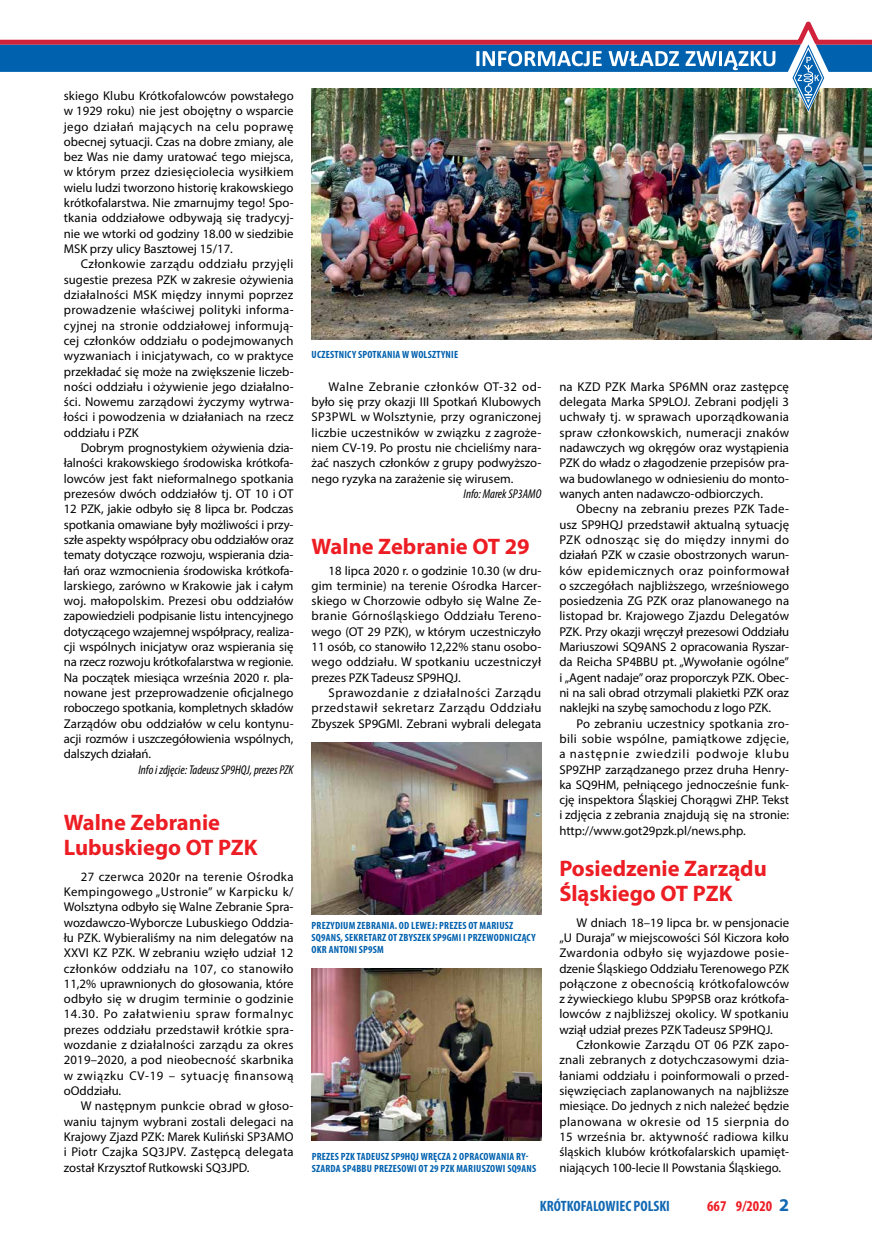
<style>
.page{position:relative;width:872px;height:1255px;background:#fff}
.page>*{position:absolute;margin:0;border:0;box-sizing:border-box;transform-origin:0 0}
.t1{font:700 22.5px/25.5px "Myriad Pro";color:#ed1d24}
.t2{font:700 18px "Myriad Pro";color:#1268b3}
.t3{font:700 condensed 15px "Myriad Pro";color:#1268b3}
.t4{font:700 condensed 15px "Myriad Pro";color:#ed1d24}
.t5{font:12.75px/15.3px "Myriad Pro";color:#000;text-align:justify}
.t6{font:italic condensed 12.75px "Myriad Pro";color:#000}
.t7{font:700 condensed 10.5px "Myriad Pro";letter-spacing:.02em;color:#0061af}
.s1{font-stretch:normal;font-size:18px;color:#1268b3}
</style>
<div class="page">
<img style="left:311px;top:113px;width:561px;height:226px">
<img style="left:311px;top:742px;width:230px;height:172px">
<img style="left:311px;top:968px;width:230px;height:172px">
<img style="left:0;top:21px;width:872px;height:92px">
<p class="t5" style="left:64px;top:88px;width:231px">skiego Klubu Krótkofalowców powstałego w 1929 roku) nie jest obojętny o wsparcie jego działań mających na celu poprawę obecnej sytuacji. Czas na dobre zmiany, ale bez Was nie damy uratować tego miejsca, w którym przez dziesięciolecia wysiłkiem wielu ludzi tworzono historię krakowskiego krótkofalarstwa. Nie zmarnujmy tego! Spo&shy;tkania oddziałowe odbywają się tradycyj&shy;nie we wtorki od godziny 18.00 w siedzibie MSK przy ulicy Basztowej 15/17.</p>
<p class="t5" style="left:64px;top:256px;width:231px;text-indent:17px">Członkowie zarządu oddziału przyjęli sugestie prezesa PZK w zakresie ożywienia działalności MSK między innymi poprzez prowadzenie właściwej polityki informa&shy;cyjnej na stronie oddziałowej informują&shy;cej członków oddziału o podejmowanych wyzwaniach i inicjatywach, co w praktyce przekładać się może na zwiększenie liczeb&shy;ności oddziału i ożywienie jego działalno&shy;ści. Nowemu zarządowi życzymy wytrwa&shy;łości i powodzenia w działaniach na rzecz oddziału i PZK</p>
<p class="t5" style="left:64px;top:440px;width:231px;text-indent:17px">Dobrym prognostykiem ożywienia dzia&shy;łalności krakowskiego środowiska krótkofa&shy;lowców jest fakt nieformalnego spotkania prezesów dwóch oddziałów tj. OT 10 i OT 12 PZK, jakie odbyło się 8 lipca br. Podczas spotkania omawiane były możliwości i przy&shy;szłe aspekty współpracy obu oddziałów oraz tematy dotyczące rozwoju, wspierania dzia&shy;łań oraz wzmocnienia środowiska krótkofa&shy;larskiego, zarówno w Krakowie jak i całym woj. małopolskim. Prezesi obu oddziałów zapowiedzieli podpisanie listu intencyjnego dotyczącego wzajemnej współpracy, realiza&shy;cji wspólnych inicjatyw oraz wspierania się na rzecz rozwoju krótkofalarstwa w regionie.<br>Na początek miesiąca września 2020 r. pla&shy;nowane jest przeprowadzenie oficjalnego roboczego spotkania, kompletnych składów Zarządów obu oddziałów w celu kontynu&shy;acji rozmów i uszczegółowienia wspólnych, dalszych działań.</p>
<p class="t6" style="left:138px;top:762px;width:157px">Info izdjęcie: Tadeusz SP9HQJ, prezes PZK</p>
<h1 class="t1" style="left:64px;top:808px;width:195px">Walne Zebranie<br>Lubuskiego OT PZK</h1>
<p class="t5" style="left:64px;top:868px;width:231px;text-indent:17px">27 czerwca 2020r na terenie Ośrodka Kempingowego „Ustronie” w Karpicku k/ Wolsztyna odbyło się Walne Zebranie Spra&shy;wozdawczo-Wyborcze Lubuskiego Oddzia&shy;łu PZK. Wybieraliśmy na nim delegatów na XXVI KZ PZK. W zebraniu wzięło udział 12 członków oddziału na 107, co stanowiło 11,2% uprawnionych do głosowania, które odbyło się w drugim terminie o godzinie 14.30. Po załatwieniu spraw formalnyc prezes oddziału przedstawił krótkie spra&shy;wozdanie z działalności zarządu za okres 2019–2020, a pod nieobecność skarbnika w związku CV-19 – sytuację finansową oOddziału.</p>
<p class="t5" style="left:64px;top:1098px;width:231px;text-indent:17px">W następnym punkcie obrad w głoso&shy;waniu tajnym wybrani zostali delegaci na Krajowy Zjazd PZK: Marek Kuliński SP3AMO i Piotr Czajka SQ3JPV. Zastępcą delegata został Krzysztof Rutkowski SQ3JPD.</p>
<p class="t7" style="left:311px;top:348px;width:11px">UCZESTNIC</p>
<p class="t7" style="left:352px;top:348px;width:17px">Y SPOTKANIA</p>
<p class="t7" style="left:402px;top:348px;width:22px">W WOLSZT</p>
<p class="t7" style="left:441px;top:348px;width:10px">YNIE</p>
<p class="t5" style="left:311px;top:378px;width:231px;text-indent:17px">Walne Zebranie członków OT-32 od&shy;było się przy okazji III Spotkań Klubowych SP3PWL w Wolsztynie, przy ograniczonej liczbie uczestników w związku z zagroże&shy;niem CV-19. Po prostu nie chcieliśmy nara&shy;żać naszych członków z grupy podwyższo&shy;nego ryzyka na zarażenie się wirusem.</p>
<p class="t6" style="left:463px;top:486px;width:79px">Info: Marek SP3AMO</p>
<h1 class="t1" style="left:311px;top:533px;width:220px">Walne Zebranie OT 29</h1>
<p class="t5" style="left:311px;top:562px;width:231px;text-indent:17px">18 lipca 2020 r. o godzinie 10.30 (w dru&shy;gim terminie) na terenie Ośrodka Harcer&shy;skiego w Chorzowie odbyło się Walne Ze&shy;branie Górnośląskiego Oddziału Tereno&shy;wego (OT 29 PZK), w którym uczestniczyło 11 osób, co stanowiło 12,22% stanu osobo&shy;wego oddziału. W spotkaniu uczestniczył prezes PZK Tadeusz SP9HQJ.</p>
<p class="t5" style="left:311px;top:684px;width:231px;text-indent:17px">Sprawozdanie z działalności Zarządu przedstawił sekretarz Zarządu Oddziału Zbyszek SP9GMI. Zebrani wybrali delegata</p>
<p class="t7" style="left:311px;top:919px;width:30px">PREZYDIUM</p>
<p class="t7" style="left:357px;top:919px;width:10px">ZEBRANIA</p>
<p class="t7" style="left:395px;top:919px;width:23px">. OD LEWE</p>
<p class="t7" style="left:432px;top:919px;width:13px">J: PREZES</p>
<p class="t7" style="left:468px;top:919px;width:24px">OT MARIUSZ</p>
<p class="t7" style="left:311px;top:931px;width:39px">SQ9ANS, SEKRETARZ</p>
<p class="t7" style="left:388px;top:931px;width:31px">OT ZBYSZEK</p>
<p class="t7" style="left:433px;top:931px;width:41px">SP9GMI I PRZEWODNICZ</p>
<p class="t7" style="left:522px;top:931px;width:15px">ĄCY</p>
<p class="t7" style="left:311px;top:943px;width:28px">OKR ANTONI</p>
<p class="t7" style="left:359px;top:943px;width:26px">SP9SM</p>
<p class="t7" style="left:312px;top:1149px;width:11px">PREZES</p>
<p class="t7" style="left:341px;top:1149px;width:26px">PZK TADEUSZ</p>
<p class="t7" style="left:391px;top:1149px;width:74px">SP9HQJ WRĘCZA 2 OPRACOWANIA</p>
<p class="t7" style="left:516px;top:1149px;width:14px">RY-</p>
<p class="t7" style="left:312px;top:1161px;width:6px">SZARDA</p>
<p class="t7" style="left:342px;top:1161px;width:38px">SP4BBU PREZESOWI</p>
<p class="t7" style="left:418px;top:1161px;width:51px">OT 29 PZK MARIUSZOWI</p>
<p class="t7" style="left:507px;top:1161px;width:30px">SQ9ANS</p>
<p class="t5" style="left:559px;top:378px;width:231px">na KZD PZK Marka SP6MN oraz zastępcę delegata Marka SP9LOJ. Zebrani podjęli 3 uchwały tj. w sprawach uporządkowania spraw członkowskich, numeracji znaków nadawczych wg okręgów oraz wystąpienia PZK do władz o złagodzenie przepisów pra&shy;wa budowlanego w odniesieniu do monto&shy;wanych anten nadawczo-odbiorczych.</p>
<p class="t5" style="left:559px;top:501px;width:231px;text-indent:17px">Obecny na zebraniu prezes PZK Tade&shy;usz SP9HQJ przedstawił aktualną sytuację PZK odnosząc się do między innymi do działań PZK w czasie obostrzonych warun&shy;ków epidemicznych oraz poinformował o szczegółach najbliższego, wrześniowego posiedzenia ZG PZK oraz planowanego na listopad br. Krajowego Zjazdu Delegatów PZK. Przy okazji wręczył prezesowi Oddziału Mariuszowi SQ9ANS 2 opracowania Ryszar&shy;da Reicha SP4BBU pt. „Wywołanie ogólne” i „Agent nadaje” oraz proporczyk PZK. Obec&shy;ni na sali obrad otrzymali plakietki PZK oraz naklejki na szybę samochodu z logo PZK.</p>
<p class="t5" style="left:559px;top:715px;width:231px;text-indent:17px">Po zebraniu uczestnicy spotkania zro&shy;bili sobie wspólne, pamiątkowe zdjęcie, a następnie zwiedzili podwoje klubu SP9ZHP zarządzanego przez druha Henry&shy;ka SQ9HM, pełniącego jednocześnie funk&shy;cję inspektora Śląskiej Chorągwi ZHP. Tekst i zdjęcia z zebrania znajdują się na stronie: http://www.got29pzk.pl/news.php.</p>
<h1 class="t1" style="left:559px;top:854px;width:209px">Posiedzenie Zarządu<br>Śląskiego OT PZK</h1>
<p class="t5" style="left:559px;top:914px;width:231px;text-indent:17px">W dniach 18–19 lipca br. w pensjonacie „U Duraja” w miejscowości Sól Kiczora koło Zwardonia odbyło się wyjazdowe posie&shy;dzenie Śląskiego Oddziału Terenowego PZK połączone z obecnością krótkofalowców z żywieckiego klubu SP9PSB oraz krótkofa&shy;lowców z najbliższej okolicy. W spotkaniu wziął udział prezes PZK Tadeusz SP9HQJ.</p>
<p class="t5" style="left:559px;top:1036px;width:231px;text-indent:17px">Członkowie Zarządu OT 06 PZK zapo&shy;znali zebranych z dotychczasowymi dzia&shy;łaniami oddziału i poinformowali o przed&shy;sięwzięciach zaplanowanych na najbliższe miesiące. Do jednych z nich należeć będzie planowana w okresie od 15 sierpnia do 15 września br. aktywność radiowa kilku śląskich klubów krótkofalarskich upamięt&shy;niających 100-lecie II Powstania Śląskiego.</p>
<p class="t3" style="left:540px;top:1196px;width:131px">KRÓTKOFALOWIEC POLSKI</p>
<p class="t4" style="left:707px;top:1196px;width:83px">667 9/2020 <span class="s1">3</span></p>
<h2 class="t2" style="left:779px;top:1193px;width:11px">2</h2>
</div>
